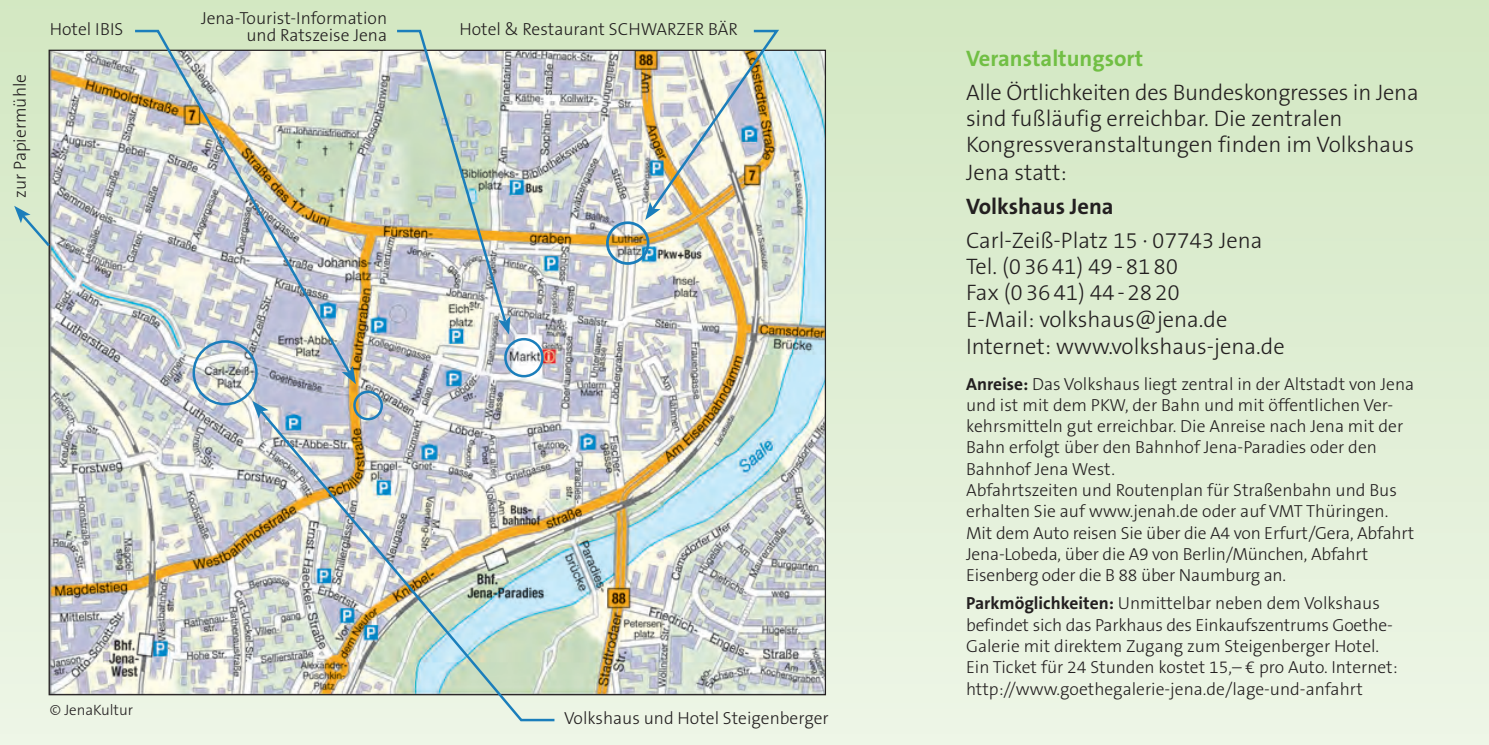
<style>
.page{position:relative;width:1489px;height:745px;background:#fff}
.page>*{position:absolute;margin:0;border:0;box-sizing:border-box;transform-origin:0 0}
.t1{font:300 22.5px/26.5px "The Sans B3";color:#231f20}
.t2{font:700 22.5px "The Sans B7";color:#71bf44}
.t3{font:700 22.5px "The Sans B7";color:#231f20}
.t4{font:300 17.5px/21.2px "The Sans B3";color:#231f20}
.t5{font:300 15px "The Sans B3";color:#231f20}
.s1{font-family:"The Sans B7";font-weight:700}
</style>
<div class="page">
<div style="left:0;top:0;width:1488px;height:744px;background:linear-gradient(to bottom,#d2e7c2,#ecf4e5)"></div>
<img style="left:51px;top:52px;width:773px;height:640px">
<div style="left:192px;top:340px;width:66px;height:65px;border:2px solid #1b7ebb;border-radius:50%"></div>
<div style="left:353px;top:390px;width:30px;height:30px;border:2px solid #1b7ebb;border-radius:50%"></div>
<div style="left:504px;top:338px;width:39px;height:39px;border:2px solid #1b7ebb;border-radius:50%"></div>
<div style="left:606px;top:221px;width:43px;height:44px;border:3px solid #1b7ebb;border-radius:50%"></div>
<img style="left:258px;top:407px;width:299px;height:315px">
<svg style="left:252px;top:400px;width:16px;height:18px"></svg>
<svg style="left:14px;top:206px;width:38px;height:43px;background:#bbd4c3"></svg>
<svg style="left:132px;top:29px;width:220px;height:346px;background:#cacec9"></svg>
<svg style="left:342px;top:365px;width:14px;height:19px"></svg>
<svg style="left:394px;top:29px;width:116px;height:305px;background:#c7d0c2"></svg>
<img style="left:645px;top:29px;width:136px;height:191px">
<p class="t4" style="left:10px;top:198px;width:125px;rotate:-90deg">zur Papiermühle</p>
<p class="t4" style="left:201px;top:8px;width:188px">Jena-Tourist-Information</p>
<p class="t4" style="left:50px;top:19px;width:75px">Hotel IBIS</p>
<p class="t4" style="left:246px;top:25px;width:142px">und Ratszeise Jena</p>
<p class="t4" style="left:459px;top:19px;width:280px">Hotel &amp; Restaurant SCHWARZER BÄR</p>
<p class="t5" style="left:50px;top:701px;width:85px">© JenaKultur</p>
<p class="t4" style="left:564px;top:707px;width:266px">Volkshaus und Hotel Steigenberger</p>
<p class="t2" style="left:966px;top:47px;width:179px">Veranstaltungsort</p>
<p class="t1" style="left:966px;top:79px;width:454px">Alle Örtlichkeiten des Bundeskongresses in Jena sind fußläufig erreichbar. Die zentralen Kongressveranstaltungen finden im Volkshaus Jena statt:</p>
<p class="t3" style="left:966px;top:195px;width:149px">Volkshaus Jena</p>
<p class="t1" style="left:966px;top:227px;width:320px">Carl-Zeiß-Platz 15 · 07743 Jena<br>Tel. (03641) 49-8180<br>Fax (03641) 44-2820<br>E-Mail: volkshaus@jena.de<br>Internet: www.volkshaus-jena.de</p>
<p class="t4" style="left:966px;top:373px;width:450px"><span class="s1">Anreise:</span> Das Volkshaus liegt zentral in der Altstadt von Jena und ist mit dem PKW, der Bahn und mit öffentlichen Ver&shy;kehrsmitteln gut erreichbar. Die Anreise nach Jena mit der Bahn erfolgt über den Bahnhof Jena-Paradies oder den Bahnhof Jena West.<br>Abfahrtszeiten und Routenplan für Straßenbahn und Bus erhalten Sie auf www.jenah.de oder auf VMT Thüringen.<br>Mit dem Auto reisen Sie über die A4 von Erfurt/Gera, Abfahrt Jena-Lobeda, über die A9 von Berlin/München, Abfahrt Eisenberg oder die B 88 über Naumburg an.</p>
<p class="t4" style="left:966px;top:593px;width:433px"><span class="s1">Parkmöglichkeiten:</span> Unmittelbar neben dem Volkshaus befindet sich das Parkhaus des Einkaufszentrums Goethe-Galerie mit direktem Zugang zum Steigenberger Hotel.<br>Ein Ticket für 24 Stunden kostet 15,– € pro Auto. Internet: http://www.goethegalerie-jena.de/lage-und-anfahrt</p>
</div>
